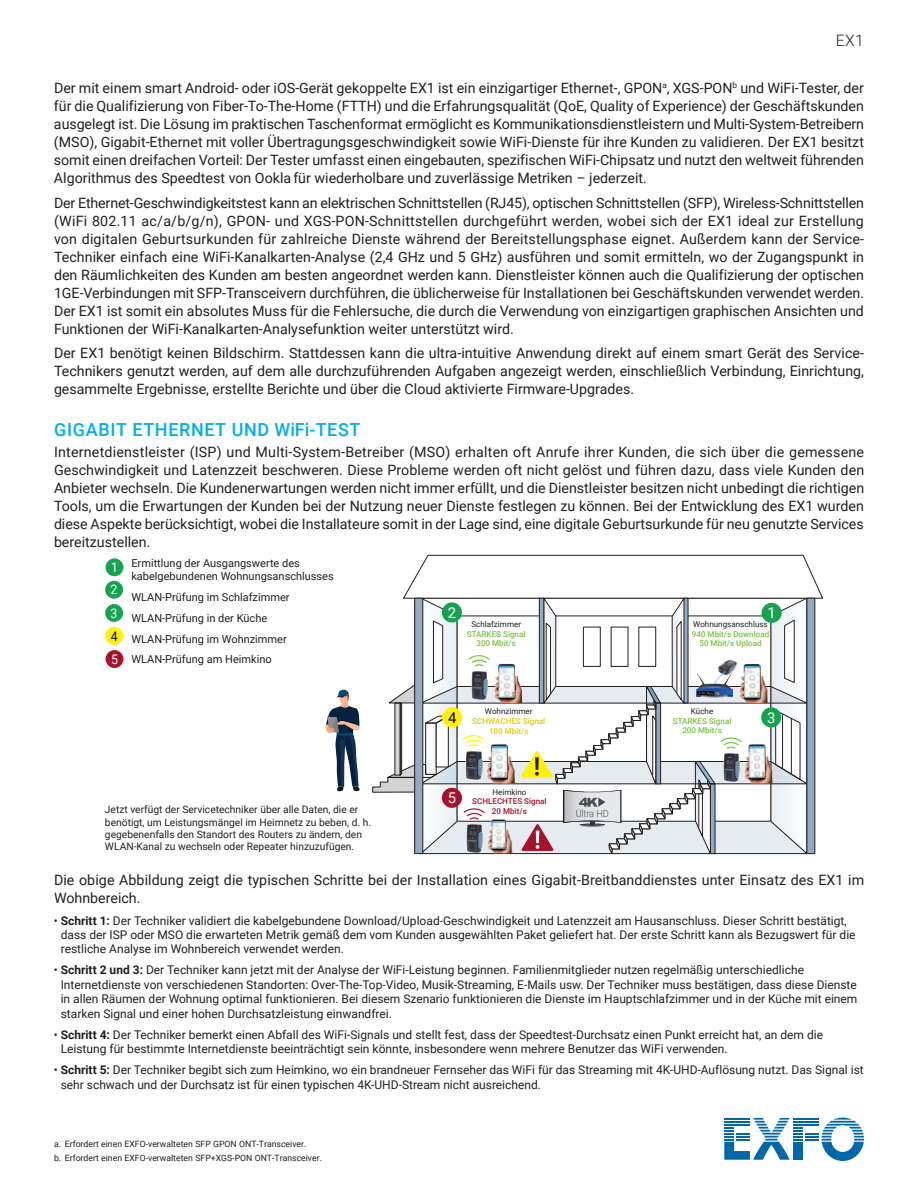
<style>
.page{position:relative;width:918px;height:1188px;background:#fff}
.page>*{position:absolute;margin:0;border:0;box-sizing:border-box;transform-origin:0 0}
.t1{font:500 18px "Roboto";letter-spacing:.035em;color:#00aeef}
.t2{font:300 15.75px "Roboto";color:#231f20}
.t3{font:14.85px "Roboto";color:#fff}
.t4{font:14.85px "Roboto";color:#010203}
.t5{font:14.25px/18px "Roboto";color:#231f20;text-align:justify}
.t6{font:13.2px/23.2px "Roboto";color:#fff;scale:.93 1}
.t7{font:13.2px "Roboto";color:#010203;scale:.93 1}
.t8{font:12px/14.4px "Roboto";color:#231f20}
.t9{font:10.95px/20.9px "Roboto";color:#231f20}
.t10{font:10.2px/12.3px "Roboto";color:#231f20}
.t11{font:300 9.9px "Roboto";color:#424751;scale:.93 1}
.t12{font:8.7px/14.4px "Roboto";color:#231f20}
.t13{font:500 8.1px/9.8px "Roboto";color:#7bc142;text-align:center}
.t14{font:8.1px "Roboto";color:#231f20}
.t15{font:500 8.1px/9.9px "Roboto";color:#ddce01;text-align:center}
.t16{font:500 8.1px/9.9px "Roboto";color:#a8112b;text-align:center}
.s1{font-weight:700}
</style>
<div class="page">
<svg style="left:724px;top:1118px;width:140px;height:43px"></svg>
<hr style="left:724px;top:1124px;width:26px;height:2px;background:#0068a9">
<div style="left:106px;top:558px;width:17px;height:18px;background:#16a250;border-radius:50%"></div>
<div style="left:105px;top:627px;width:18px;height:18px;background:#fff101;border-radius:50%"></div>
<div style="left:106px;top:650px;width:17px;height:18px;background:#a8112b;border-radius:50%"></div>
<div style="left:105px;top:581px;width:18px;height:18px;background:#16a250;border-radius:50%"></div>
<div style="left:105px;top:604px;width:18px;height:18px;background:#16a250;border-radius:50%"></div>
<svg style="left:372px;top:555px;width:451px;height:300px"></svg>
<svg style="left:325px;top:689px;width:35px;height:102px"></svg>
<img style="left:468px;top:660px;width:78px;height:44px">
<img style="left:499px;top:665px;width:16px;height:32px">
<img style="left:713px;top:660px;width:79px;height:44px">
<img style="left:744px;top:665px;width:17px;height:32px">
<img style="left:718px;top:740px;width:79px;height:44px">
<img style="left:749px;top:746px;width:17px;height:32px">
<img style="left:461px;top:740px;width:78px;height:44px">
<img style="left:492px;top:746px;width:16px;height:32px">
<img style="left:465px;top:816px;width:68px;height:38px">
<img style="left:492px;top:821px;width:14px;height:27px">
<p class="t2" style="left:836px;top:30px;width:30px">EX1</p>
<p class="t5" style="left:54px;top:78px;width:812px">Der mit einem smart Android- oder iOS-Gerät gekoppelte EX1 ist ein einzigartiger Ethernet-, GPON<sup>a</sup>, XGS-PON<sup>b</sup> und WiFi-Tester, der für die Qualifizierung von Fiber-To-The-Home (FTTH) und die Erfahrungsqualität (QoE, Quality of Experience) der Geschäftskunden ausgelegt ist. Die Lösung im praktischen Taschenformat ermöglicht es Kommunikationsdienstleistern und Multi-System-Betreibern (MSO), Gigabit-Ethernet mit voller Übertragungsgeschwindigkeit sowie WiFi-Dienste für ihre Kunden zu validieren. Der EX1 besitzt somit einen dreifachen Vorteil: Der Tester umfasst einen eingebauten, spezifischen WiFi-Chipsatz und nutzt den weltweit führenden Algorithmus des Speedtest von Ookla für wiederholbare und zuverlässige Metriken – jederzeit.</p>
<p class="t5" style="left:54px;top:193px;width:812px">Der Ethernet-Geschwindigkeitstest kann an elektrischen Schnittstellen (RJ45), optischen Schnittstellen (SFP), Wireless-Schnittstellen (WiFi 802.11 ac/a/b/g/n), GPON- und XGS‑PON-Schnittstellen durchgeführt werden, wobei sich der EX1 ideal zur Erstellung von digitalen Geburtsurkunden für zahlreiche Dienste während der Bereitstellungsphase eignet. Außerdem kann der Service-Techniker einfach eine WiFi-Kanalkarten-Analyse (2,4 GHz und 5 GHz) ausführen und somit ermitteln, wo der Zugangspunkt in den Räumlichkeiten des Kunden am besten angeordnet werden kann. Dienstleister können auch die Qualifizierung der optischen 1GE-Verbindungen mit SFP-Transceivern durchführen, die üblicherweise für Installationen bei Geschäftskunden verwendet werden.<br>Der EX1 ist somit ein absolutes Muss für die Fehlersuche, die durch die Verwendung von einzigartigen graphischen Ansichten und Funktionen der WiFi-Kanalkarten-Analysefunktion weiter unterstützt wird.</p>
<p class="t5" style="left:54px;top:344px;width:812px">Der EX1 benötigt keinen Bildschirm. Stattdessen kann die ultra-intuitive Anwendung direkt auf einem smart Gerät des Service-Technikers genutzt werden, auf dem alle durchzuführenden Aufgaben angezeigt werden, einschließlich Verbindung, Einrichtung, gesammelte Ergebnisse, erstellte Berichte und über die Cloud aktivierte Firmware-Upgrades.</p>
<p class="t1" style="left:54px;top:417px;width:308px">GIGABIT ETHERNET UND WiFi-TEST</p>
<p class="t5" style="left:54px;top:442px;width:812px">Internetdienstleister (ISP) und Multi-System-Betreiber (MSO) erhalten oft Anrufe ihrer Kunden, die sich über die gemessene Geschwindigkeit und Latenzzeit beschweren. Diese Probleme werden oft nicht gelöst und führen dazu, dass viele Kunden den Anbieter wechseln. Die Kundenerwartungen werden nicht immer erfüllt, und die Dienstleister besitzen nicht unbedingt die richtigen Tools, um die Erwartungen der Kunden bei der Nutzung neuer Dienste festlegen zu können. Bei der Entwicklung des EX1 wurden diese Aspekte berücksichtigt, wobei die Installateure somit in der Lage sind, eine digitale Geburtsurkunde für neu genutzte Services bereitzustellen.</p>
<p class="t6" style="left:111px;top:555px;width:9px">1</p>
<p class="t6" style="left:111px;top:578px;width:9px">2<br>3</p>
<p class="t7" style="left:111px;top:627px;width:9px">4</p>
<p class="t6" style="left:111px;top:647px;width:9px">5</p>
<p class="t9" style="left:131px;top:556px;width:204px;line-height:13.2px">Ermittlung der Ausgangswerte des kabelgebundenen Wohnungsanschlusses</p>
<p class="t9" style="left:131px;top:586px;width:160px">WLAN-Prüfung im Schlafzimmer<br>WLAN-Prüfung in der Küche<br>WLAN-Prüfung im Wohnzimmer<br>WLAN-Prüfung am Heimkino</p>
<p class="t10" style="left:105px;top:803px;width:268px">Jetzt verfügt der Servicetechniker über alle Daten, die er benötigt, um Leistungsmängel im Heimnetz zu beben, d. h. gegebenenfalls den Standort des Routers zu ändern, den WLAN-Kanal zu wechseln oder Repeater hinzuzufügen.</p>
<p class="t3" style="left:448px;top:602px;width:10px">2</p>
<p class="t14" style="left:471px;top:619px;width:51px">Schlafzimmer</p>
<p class="t13" style="left:467px;top:629px;width:60px">STARKES Signal<br>300 Mbit/s</p>
<p class="t3" style="left:767px;top:602px;width:10px">1</p>
<p class="t14" style="left:693px;top:619px;width:76px">Wohnungsanschluss</p>
<p class="t13" style="left:692px;top:629px;width:79px">940 Mbit/s Download<br>50 Mbit/s Upload</p>
<p class="t14" style="left:691px;top:705px;width:24px">Küche</p>
<p class="t13" style="left:673px;top:716px;width:60px">STARKES Signal<br>200 Mbit/s</p>
<p class="t14" style="left:485px;top:705px;width:49px">Wohnzimmer</p>
<p class="t15" style="left:472px;top:716px;width:74px">SCHWACHES Signal<br>100 Mbit/s</p>
<p class="t4" style="left:448px;top:707px;width:10px">4</p>
<p class="t3" style="left:767px;top:707px;width:10px">3</p>
<p class="t3" style="left:448px;top:787px;width:10px">5</p>
<p class="t14" style="left:492px;top:786px;width:36px">Heimkino</p>
<p class="t16" style="left:472px;top:796px;width:76px">SCHLECHTES Signal<br>20 Mbit/s</p>
<p class="t11" style="left:575px;top:806px;width:38px">Ultra HD</p>
<p class="t5" style="left:54px;top:871px;width:812px">Die obige Abbildung zeigt die typischen Schritte bei der Installation eines Gigabit-Breitbanddienstes unter Einsatz des EX1 im<br>Wohnbereich.</p>
<p class="t8" style="left:61px;top:913px;width:796px;text-indent:-7px">• <span class="s1">Schritt 1:</span> Der Techniker validiert die kabelgebundene Download/Upload-Geschwindigkeit und Latenzzeit am Hausanschluss. Dieser Schritt bestätigt, dass der ISP oder MSO die erwarteten Metrik gemäß dem vom Kunden ausgewählten Paket geliefert hat. Der erste Schritt kann als Bezugswert für die restliche Analyse im Wohnbereich verwendet werden.</p>
<p class="t8" style="left:61px;top:963px;width:798px;text-indent:-7px">• <span class="s1">Schritt 2 und 3:</span> Der Techniker kann jetzt mit der Analyse der WiFi-Leistung beginnen. Familienmitglieder nutzen regelmäßig unterschiedliche Internetdienste von verschiedenen Standorten: Over-The-Top-Video, Musik-Streaming, E-Mails usw. Der Techniker muss bestätigen, dass diese Dienste in allen Räumen der Wohnung optimal funktionieren. Bei diesem Szenario funktionieren die Dienste im Hauptschlafzimmer und in der Küche mit einem starken Signal und einer hohen Durchsatzleistung einwandfrei.</p>
<p class="t8" style="left:61px;top:1027px;width:764px;text-indent:-7px">• <span class="s1">Schritt 4:</span> Der Techniker bemerkt einen Abfall des WiFi-Signals und stellt fest, dass der Speedtest-Durchsatz einen Punkt erreicht hat, an dem die<br>Leistung für bestimmte Internetdienste beeinträchtigt sein könnte, insbesondere wenn mehrere Benutzer das WiFi verwenden.</p>
<p class="t8" style="left:61px;top:1062px;width:805px;text-indent:-7px">• <span class="s1">Schritt 5:</span> Der Techniker begibt sich zum Heimkino, wo ein brandneuer Fernseher das WiFi für das Streaming mit 4K-UHD-Auflösung nutzt. Das Signal ist sehr schwach und der Durchsatz ist für einen typischen 4K-UHD-Stream nicht ausreichend.</p>
<p class="t12" style="left:54px;top:1136px;width:270px">a. Erfordert einen EXFO-verwalteten SFP GPON ONT-Transceiver.<br>b. Erfordert einen EXFO-verwalteten SFP+XGS-PON ONT-Transceiver.</p>
</div>
